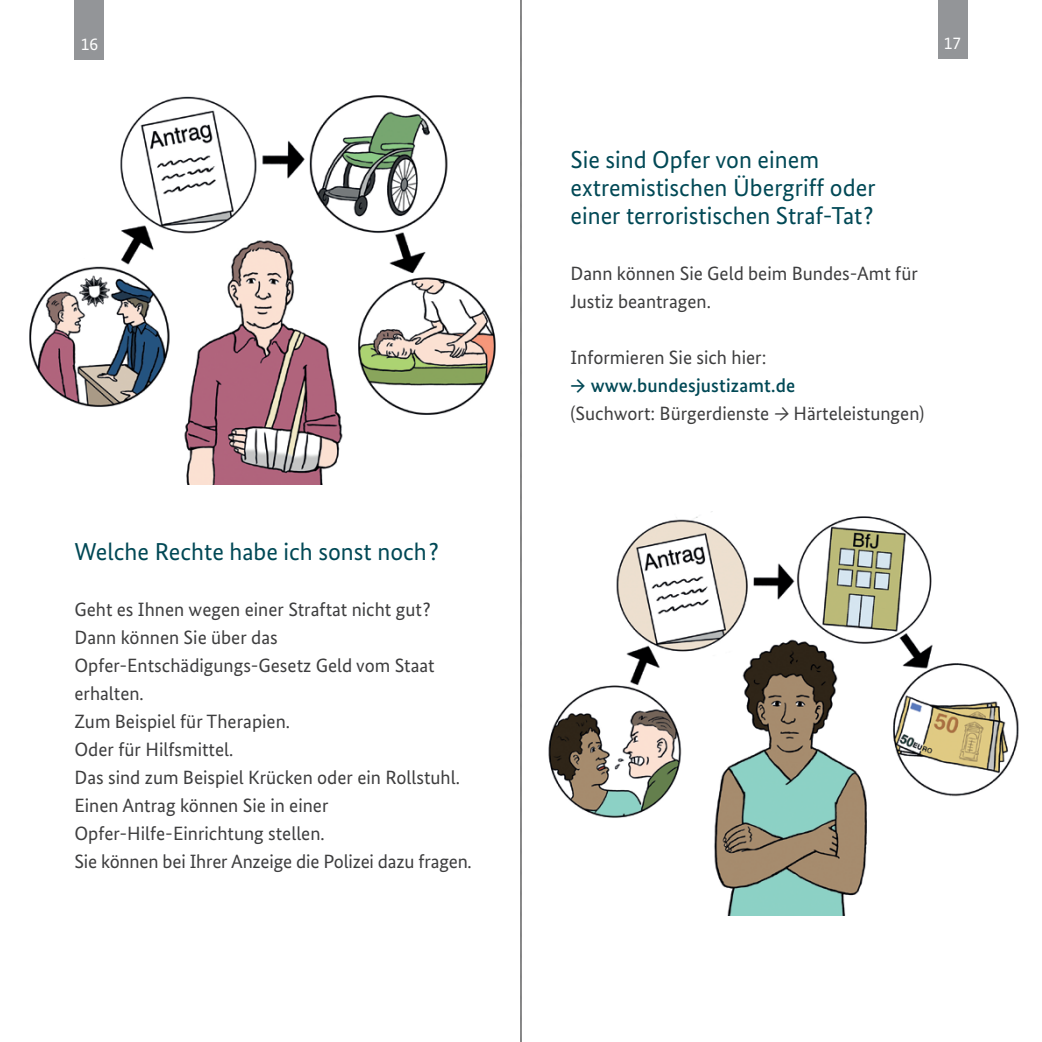
<style>
.page{position:relative;width:1042px;height:1042px;background:#fff}
.page>*{position:absolute;margin:0;border:0;box-sizing:border-box;transform-origin:0 0}
.t1{font:24.5px/28px "Bundes Sans";color:#004855}
.t2{font:19.25px/28px "Bundes Sans";color:#3e3e3f}
.t3{font:500 19.25px "Bundes Sans";letter-spacing:.01em;color:#004855}
.t4{font:17.32px "Bundes Sans";color:#fff}
.s1{font-style:italic}
</style>
<div class="page">
<div style="left:74px;top:0;width:30px;height:60px;background:#939598"></div>
<div style="left:937px;top:0;width:30px;height:59px;background:#939598"></div>
<img style="left:29px;top:95px;width:467px;height:389px">
<svg style="left:521px;top:0;width:1px;height:1042px"></svg>
<img style="left:548px;top:511px;width:471px;height:404px">
<p class="t4" style="left:81px;top:34px;width:19px">16</p>
<p class="t4" style="left:944px;top:33px;width:19px">17</p>
<h2 class="t1" style="left:570px;top:146px;width:306px">Sie sind Opfer von einem extremistischen Übergriff oder einer terroristischen Straf-Tat ?</h2>
<p class="t2" style="left:570px;top:259px;width:349px">Dann können Sie Geld beim Bundes-Amt für<br>Justiz beantragen.</p>
<p class="t2" style="left:570px;top:343px;width:197px">Informieren Sie sich hier:</p>
<p class="t3" style="left:570px;top:374px;width:226px">→ www.bundesjustizamt.de</p>
<h2 class="t1" style="left:74px;top:538px;width:366px">Welche Rechte habe ich sonst noch ?</h2>
<p class="t2" style="left:74px;top:595px;width:358px">Geht es Ihnen wegen einer Straftat nicht gut ?</p>
<p class="t2" style="left:74px;top:623px;width:362px">Dann können Sie über das<br>Opfer-Entschädigungs-Gesetz Geld vom Staat erhalten.</p>
<p class="t2" style="left:74px;top:707px;width:217px">Zum Beispiel für Therapien.</p>
<p class="t2" style="left:74px;top:735px;width:160px">Oder für Hilfsmittel.</p>
<p class="t2" style="left:74px;top:763px;width:387px">Das sind zum Beispiel Krücken oder ein Rollstuhl.</p>
<p class="t2" style="left:74px;top:791px;width:256px">Einen Antrag können Sie in einer<br>Opfer-Hilfe-Einrichtung stellen.</p>
<p class="t2" style="left:74px;top:847px;width:399px">Sie können bei Ihrer Anzeige die Polizei dazu fragen.</p>
<p class="t2" style="left:570px;top:399px;width:355px">(Suchwort: Bürgerdienste <span class="s1">→</span> Härteleistungen)</p>
</div>
